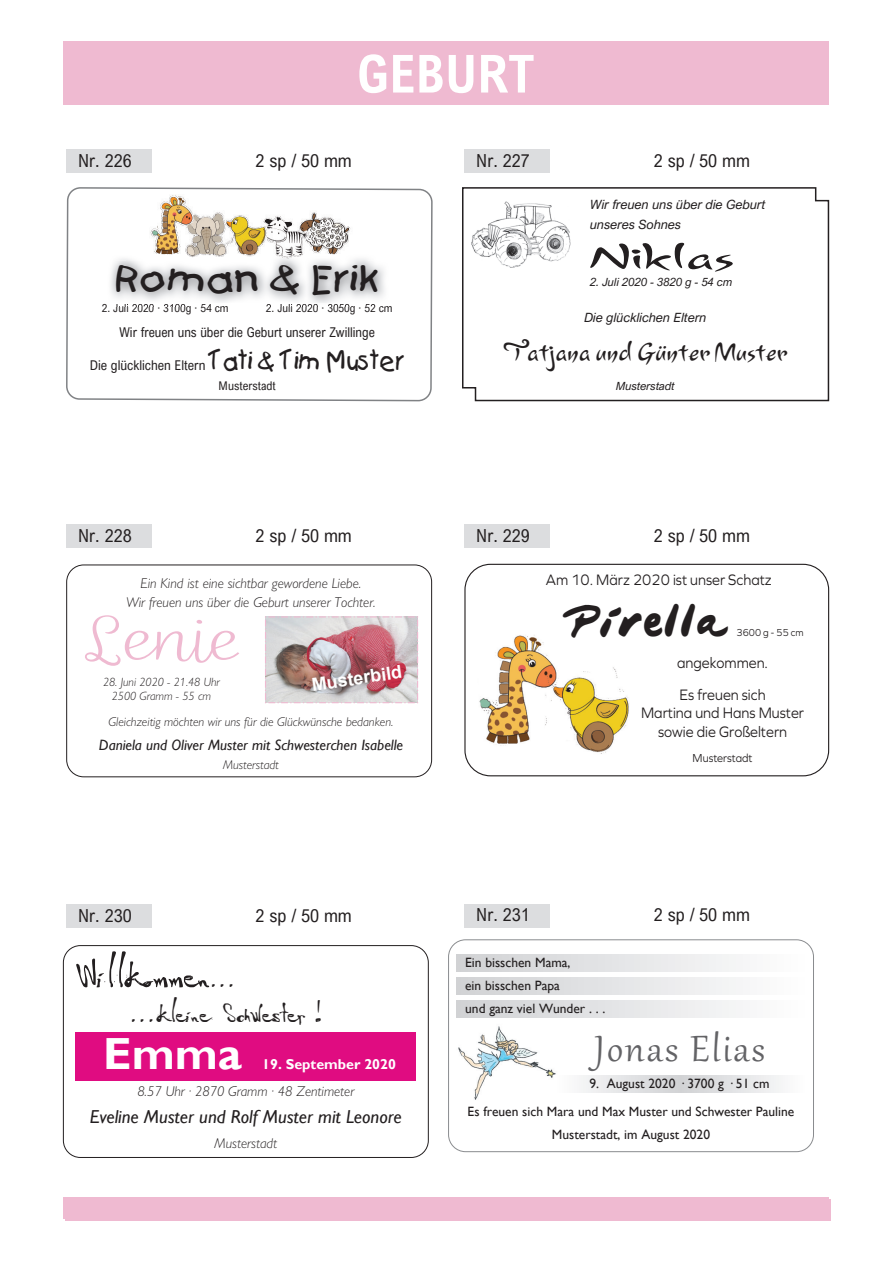
<style>
.page{position:relative;width:893px;height:1263px;background:#fff}
.page>*{position:absolute;margin:0;border:0;box-sizing:border-box;transform-origin:0 0}
.t1{font:71.1px "Wreath Thi";color:#efbad1;scale:1.35 1}
.t2{font:700 52.5px "Arial Nova Cond";color:#fff}
.t3{font:45px "Gabriola";letter-spacing:.05em;color:#636366}
.t4{font:700 45px "Gill Sans";color:#fff}
.t5{font:39px "Little Insect";color:#231f20;scale:1.5 1}
.t6{font:37.5px "Kids Plain";color:#231f20;scale:1.1 1}
.t7{font:37.5px "Japanese Brush";color:#231f20;scale:.9 1}
.t8{font:33px "Lourdes";color:#231f20;scale:1.75 1}
.t9{font:27px "Little Insect";color:#231f20;scale:1.5 1}
.t10{font:24px "Lourdes";color:#231f20}
.t11{font:italic 18.75px "Gill Sans";color:#231f20}
.t12{font:18px "Arial Nova Cond";color:#231f20}
.t13{font:700 18px "Arial";color:#fff}
.t14{font:15.75px/31.7px "Graphie";color:#231f20;scale:.9 1}
.t15{font:italic 15px "Gill Sans";color:#231f20}
.t16{font:italic 300 14.25px/19px "Gill Sans Nova";color:#231f20;text-align:center}
.t17{font:700 14.25px "Gill Sans";color:#fff}
.t18{font:13.5px/23px "Gill Sans";color:#231f20}
.t19{font:13.5px "Arial Nova Cond";color:#231f20}
.t20{font:italic 300 12.75px "Gill Sans Nova";color:#231f20}
.t21{font:italic 12.75px/19.5px "Arial Nova";color:#231f20}
.t22{font:italic 300 12px/14.4px "Gill Sans Nova";color:#231f20;text-align:center}
.t23{font:12px "Arial Nova Cond";color:#231f20}
.t24{font:12px "Graphie";color:#231f20;scale:.9 1}
.t25{font:11.25px "Arial Nova Cond";color:#231f20}
.t26{font:italic 11.25px "Arial Nova";color:#231f20}
.t27{font:10.5px "Graphie";color:#231f20;scale:.9 1}
.s1{font-family:"Kids Plain";font-size:25.5px}
.s2{font-size:31.5px}
</style>
<div class="page">
<div style="left:63px;top:41px;width:765px;height:64px;background:#efbad1"></div>
<div style="left:63px;top:1197px;width:765px;height:22px;background:#efbad1"></div>
<svg style="left:66px;top:187px;width:367px;height:215px"></svg>
<img style="left:108px;top:254px;width:280px;height:50px">
<img style="left:115px;top:254px;width:263px;height:7px">
<img style="left:108px;top:304px;width:280px;height:2px">
<div style="left:65px;top:1199px;width:766px;height:21px;background:#efbad1"></div>
<img style="left:479px;top:635px;width:150px;height:119px">
<div style="left:464px;top:564px;width:365px;height:212px;border:1px solid #231f20;border-radius:26px"></div>
<div style="left:67px;top:150px;width:85px;height:23px;background:#dcdddf"></div>
<div style="left:465px;top:150px;width:85px;height:23px;background:#dcdddf"></div>
<div style="left:67px;top:525px;width:85px;height:23px;background:#dcdddf"></div>
<div style="left:465px;top:525px;width:85px;height:23px;background:#dcdddf"></div>
<div style="left:67px;top:904px;width:85px;height:23px;background:#dcdddf"></div>
<div style="left:465px;top:904px;width:85px;height:23px;background:#dcdddf"></div>
<div style="left:63px;top:945px;width:366px;height:213px;border:1px solid #231f20;border-radius:17px"></div>
<div style="left:76px;top:1032px;width:340px;height:49px;background:#e00c81"></div>
<div style="left:66px;top:565px;width:366px;height:212px;border:1px solid #231f20;border-radius:17px"></div>
<img style="left:265px;top:616px;width:154px;height:88px">
<svg style="left:462px;top:187px;width:368px;height:215px"></svg>
<img style="left:471px;top:202px;width:100px;height:66px">
<div style="left:448px;top:939px;width:366px;height:213px;border:1px solid #8a8c8f;border-radius:17px"></div>
<div style="left:457px;top:954px;width:348px;height:17px;background:linear-gradient(to right,#d0d1d4,#fdfdfe)"></div>
<div style="left:457px;top:977px;width:348px;height:17px;background:linear-gradient(to right,#d0d1d4,#fdfdfe)"></div>
<div style="left:457px;top:1000px;width:348px;height:17px;background:linear-gradient(to right,#d0d1d4,#fdfdfe)"></div>
<img style="left:458px;top:1026px;width:98px;height:74px">
<svg style="left:554px;top:1075px;width:227px;height:17px"></svg>
<h2 class="t2" style="left:357px;top:41px;width:179px">GEBURT</h2>
<h3 class="t12" style="left:78px;top:150px;width:55px">Nr. 226</h3>
<h3 class="t12" style="left:256px;top:150px;width:98px">2 sp / 50 mm</h3>
<h3 class="t12" style="left:476px;top:150px;width:55px">Nr. 227</h3>
<h3 class="t12" style="left:654px;top:150px;width:98px">2 sp / 50 mm</h3>
<h3 class="t6" style="left:115px;top:255px;width:242px">Roman &amp; Erik</h3>
<p class="t25" style="left:102px;top:301px;width:128px">2. Juli 2020 · 3100g · 54 cm</p>
<p class="t25" style="left:266px;top:301px;width:128px">2. Juli 2020 · 3050g · 52 cm</p>
<p class="t19" style="left:120px;top:324px;width:257px">Wir freuen uns über die Geburt unserer Zwillinge</p>
<p class="t19" style="left:90px;top:357px;width:316px">Die glücklichen Eltern <span class="s1">Tati &amp; Tim Muster</span></p>
<p class="t23" style="left:219px;top:379px;width:59px">Musterstadt</p>
<p class="t21" style="left:590px;top:195px;width:177px">Wir freuen uns über die Geburt unseres Sohnes</p>
<h3 class="t8" style="left:590px;top:231px;width:84px">Niklas</h3>
<p class="t26" style="left:590px;top:276px;width:144px">2. Juli 2020 - 3820 g - 54 cm</p>
<p class="t21" style="left:584px;top:308px;width:124px">Die glücklichen Eltern</p>
<h3 class="t10" style="left:504px;top:332px;width:285px">Tatjana und Günter Muster</h3>
<p class="t26" style="left:616px;top:380px;width:60px">Musterstadt</p>
<h3 class="t12" style="left:78px;top:525px;width:55px">Nr. 228</h3>
<h3 class="t12" style="left:256px;top:525px;width:98px">2 sp / 50 mm</h3>
<h3 class="t12" style="left:476px;top:525px;width:55px">Nr. 229</h3>
<h3 class="t12" style="left:654px;top:525px;width:98px">2 sp / 50 mm</h3>
<p class="t16" style="left:126px;top:573px;width:251px">Ein Kind ist eine sichtbar gewordene Liebe.<br>Wir freuen uns über die Geburt unserer Tochter.</p>
<h1 class="t1" style="left:83px;top:597px;width:117px">Lenie</h1>
<p class="t22" style="left:103px;top:674px;width:118px">28. Juni 2020 - 21.48 Uhr<br>2500 Gramm - 55 cm</p>
<h3 class="t13" style="left:310px;top:672px;width:93px;rotate:-8deg">Musterbild</h3>
<p class="t20" style="left:109px;top:714px;width:286px">Gleichzeitig möchten wir uns für die Glückwünsche bedanken.</p>
<p class="t15" style="left:99px;top:736px;width:306px">Daniela und Oliver Muster mit Schwesterchen Isabelle</p>
<p class="t20" style="left:223px;top:757px;width:57px">Musterstadt</p>
<p class="t14" style="left:546px;top:563px;width:253px">Am 10. März 2020 ist unser Schatz</p>
<h3 class="t7" style="left:565px;top:599px;width:184px">Pirella</h3>
<p class="t27" style="left:737px;top:626px;width:76px">3600 g - 55 cm</p>
<p class="t14" style="left:677px;top:646px;width:103px">angekommen.<br>Es freuen sich</p>
<p class="t14" style="left:641px;top:703px;width:183px;line-height:18.9px;text-align:center">Martina und Hans Muster sowie die Großeltern</p>
<p class="t24" style="left:693px;top:751px;width:68px">Musterstadt</p>
<h3 class="t12" style="left:78px;top:904px;width:55px">Nr. 230</h3>
<h3 class="t12" style="left:256px;top:904px;width:98px">2 sp / 50 mm</h3>
<h3 class="t12" style="left:476px;top:904px;width:55px">Nr. 231</h3>
<h3 class="t12" style="left:654px;top:904px;width:98px">2 sp / 50 mm</h3>
<h3 class="t5" style="left:76px;top:951px;width:108px">Willkommen<span class="s2">...</span></h3>
<h3 class="t9" style="left:130px;top:997px;width:129px"><span class="s2">...</span>kleine Schwester !</h3>
<p class="t18" style="left:465px;top:951px;width:142px">Ein bisschen Mama,<br>ein bisschen Papa<br>und ganz viel Wunder . . .</p>
<h3 class="t4" style="left:103px;top:1027px;width:140px">Emma</h3>
<p class="t17" style="left:262px;top:1056px;width:135px">19. September 2020</p>
<p class="t16" style="left:137px;top:1081px;width:218px">8.57 Uhr · 2870 Gramm · 48 Zentimeter</p>
<h3 class="t11" style="left:90px;top:1105px;width:313px">Eveline Muster und Rolf Muster mit Leonore</h3>
<p class="t16" style="left:215px;top:1134px;width:64px">Musterstadt</p>
<h3 class="t3" style="left:595px;top:1019px;width:172px">Jonas Elias</h3>
<p class="t18" style="left:589px;top:1072px;width:182px">9. August 2020 · 3700 g · 51 cm</p>
<p class="t18" style="left:468px;top:1100px;width:328px;line-height:22.5px;text-align:center">Es freuen sich Mara und Max Muster und Schwester Pauline<br>Musterstadt, im August 2020</p>
</div>
